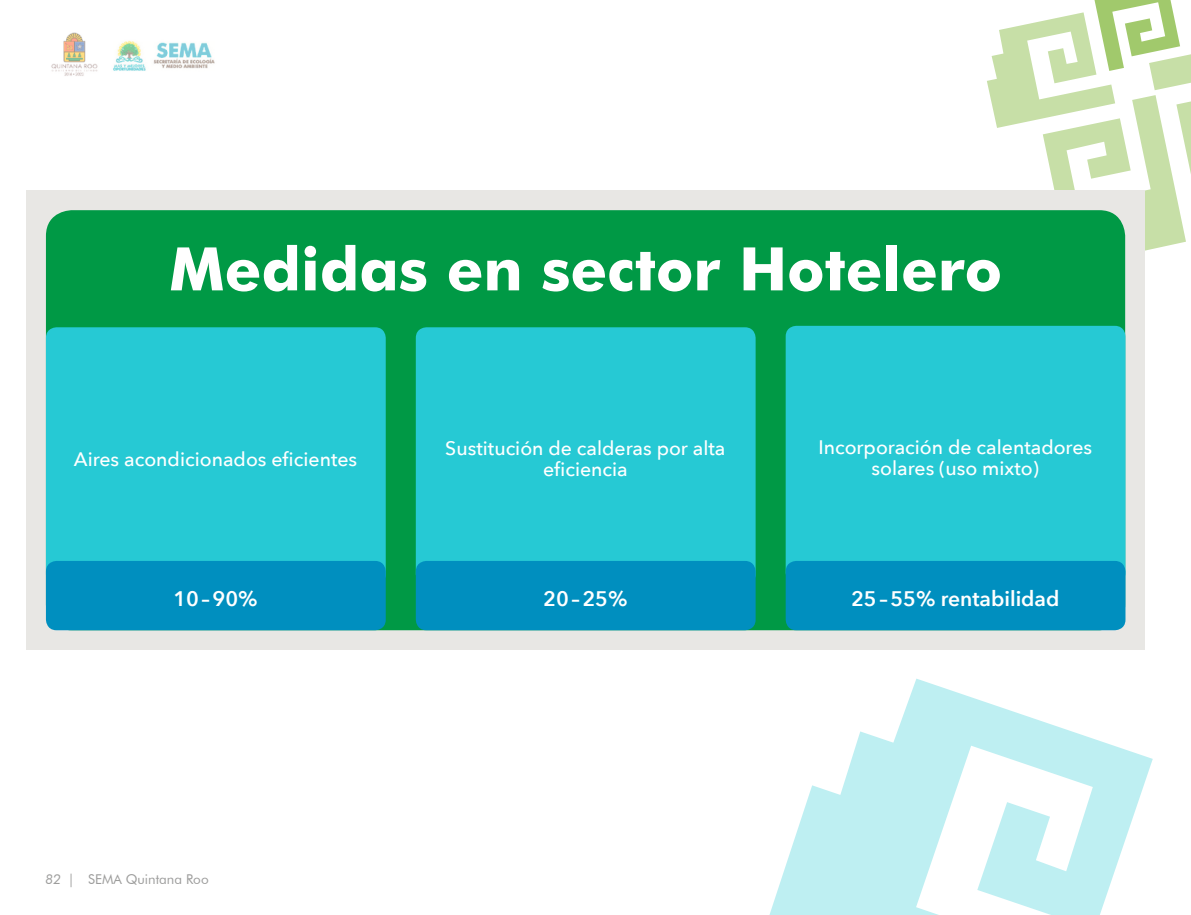
<style>
.page{position:relative;width:1191px;height:915px;background:#fff}
.page>*{position:absolute;margin:0;border:0;box-sizing:border-box;transform-origin:0 0}
.Texto_general{font:700 60px "Futura BT";color:#fff}
.Texto_general-2{font:600 21px "Avenir Next";color:#fff}
.Texto_general-3{font:500 19.5px/21px "Avenir Next";color:#fff;text-align:center}
.t1{font:13.5px "Futura BT";color:#9d9d9c}
.s1{font-style:italic}
</style>
<div class="page">
<svg style="left:770px;top:678px;width:382px;height:236px;fill:#beeff2"></svg>
<svg style="left:987px;top:0;width:204px;height:251px"></svg>
<img style="left:51px;top:32px;width:164px;height:44px">
<div style="left:26px;top:190px;width:1119px;height:459px;background:#e8e7e4"></div>
<div style="left:46px;top:210px;width:1079px;height:420px;background:#009945;border-radius:26px"></div>
<div style="left:46px;top:327px;width:340px;height:257px;background:#26c9d4;border-radius:11px"></div>
<div style="left:46px;top:560px;width:340px;height:70px;background:#008fbf;border-radius:11px"></div>
<div style="left:416px;top:327px;width:339px;height:257px;background:#26c9d4;border-radius:11px"></div>
<div style="left:416px;top:560px;width:339px;height:70px;background:#008fbf;border-radius:11px"></div>
<div style="left:785px;top:326px;width:340px;height:257px;background:#26c9d4;border-radius:11px"></div>
<div style="left:785px;top:560px;width:340px;height:70px;background:#008fbf;border-radius:11px"></div>
<p class="Texto_general" style="left:169px;top:232px;width:834px">Medidas en sector Hotelero</p>
<p class="Texto_general-3" style="left:74px;top:447px;width:285px">Aires acondicionados eficientes</p>
<p class="Texto_general-2" style="left:173px;top:580px;width:86px">10–90%</p>
<p class="Texto_general-3" style="left:445px;top:437px;width:282px">Sustitución de calderas por alta eficiencia</p>
<p class="Texto_general-2" style="left:543px;top:580px;width:86px">20–25%</p>
<p class="Texto_general-3" style="left:818px;top:435px;width:275px">Incorporación de calentadores solares (uso mixto)</p>
<p class="Texto_general-2" style="left:851px;top:580px;width:210px">25–55% rentabilidad</p>
<p class="t1" style="left:45px;top:870px;width:165px"><span class="s1">82</span> | SEMA Quintana Roo</p>
</div>
